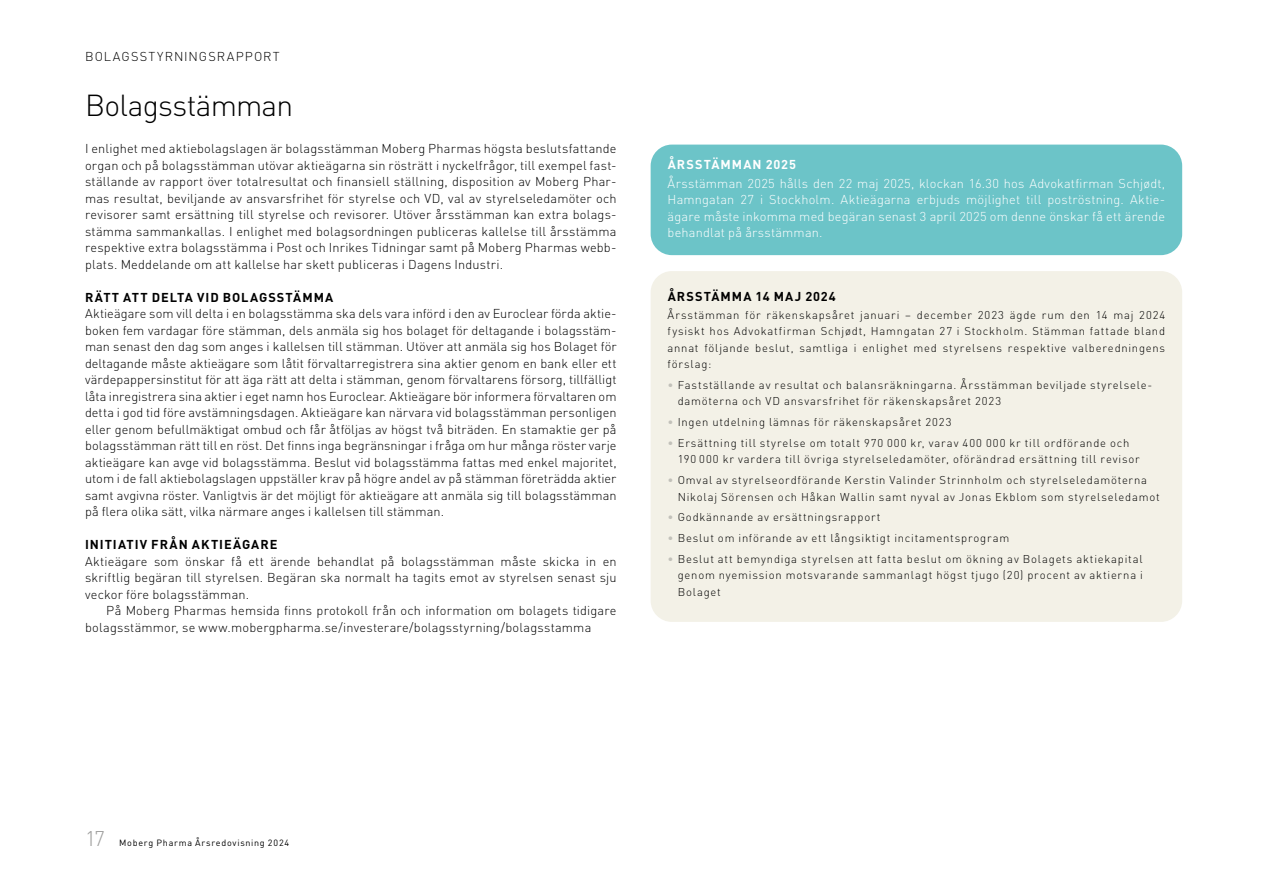
<style>
.page{position:relative;width:1263px;height:893px;background:#fff}
.page>*{position:absolute;margin:0;border:0;box-sizing:border-box;transform-origin:0 0}
.t1{font:300 30px "DIN Pro";letter-spacing:-.025em;color:#000}
.t2{font:300 21px "DIN Pro";color:#9d9d9c}
.t3{font:300 12.75px/16.5px "DIN Pro";letter-spacing:.015em;color:#000;text-align:justify}
.t4{font:300 12.75px/16.5px "DIN Pro";letter-spacing:.015em;color:#fff}
.t5{font:700 12.75px "DIN Pro";letter-spacing:.075em;color:#000}
.t6{font:300 12.75px "DIN Pro";letter-spacing:.085em;color:#000}
.t7{font:700 12.75px "DIN Pro";letter-spacing:.085em;color:#fff}
.t8{font:300 11.25px/16.5px "DIN Pro";letter-spacing:.07em;color:#000}
.t9{font:9px "DIN Pro";letter-spacing:.08em;color:#000}
.s1{color:#c2c1ba}
</style>
<div class="page">
<div style="left:651px;top:145px;width:531px;height:110px;background:#6cc4c8;border-radius:21px"></div>
<div style="left:651px;top:271px;width:531px;height:351px;background:#f3f1e7;border-radius:21px"></div>
<p class="t6" style="left:85px;top:48px;width:196px">BOLAGSSTYRNINGSRAPPORT</p>
<h1 class="t1" style="left:85px;top:85px;width:210px">Bolagsstämman</h1>
<p class="t3" style="left:85px;top:140px;width:533px">I enlighet med aktiebolagslagen är bolagsstämman Moberg Pharmas högsta beslutsfattande organ och på bolagsstämman utövar aktieägarna sin rösträtt i nyckelfrågor, till exempel fast&shy;ställande av rapport över totalresultat och finansiell ställning, disposition av Moberg Phar&shy;mas resultat, beviljande av ansvarsfrihet för styrelse och VD, val av styrelseledamöter och revisorer samt ersättning till styrelse och revisorer. Utöver årsstämman kan extra bolags&shy;stämma sammankallas. I enlighet med bolagsordningen publiceras kallelse till årsstämma respektive extra bolagsstämma i Post och Inrikes Tidningar samt på Moberg Pharmas webb&shy;plats. Meddelande om att kallelse har skett publiceras i Dagens Industri.</p>
<p class="t5" style="left:85px;top:288px;width:250px">RÄTT ATT DELTA VID BOLAGSSTÄMMA</p>
<p class="t3" style="left:85px;top:305px;width:533px">Aktieägare som vill delta i en bolagsstämma ska dels vara införd i den av Euroclear förda aktie&shy;boken fem vardagar före stämman, dels anmäla sig hos bolaget för deltagande i bolagsstäm&shy;man senast den dag som anges i kallelsen till stämman. Utöver att anmäla sig hos Bolaget för deltagande måste aktieägare som låtit förvaltarregistrera sina aktier genom en bank eller ett värdepappersinstitut för att äga rätt att delta i stämman, genom förvaltarens försorg, tillfälligt låta inregistrera sina aktier i eget namn hos Euroclear. Aktieägare bör informera förvaltaren om detta i god tid före avstämningsdagen. Aktieägare kan närvara vid bolagsstämman personligen eller genom befullmäktigat ombud och får åtföljas av högst två biträden. En stamaktie ger på bolagsstämman rätt till en röst. Det finns inga begränsningar i fråga om hur många röster varje aktieägare kan avge vid bolagsstämma. Beslut vid bolagsstämma fattas med enkel majoritet, utom i de fall aktiebolagslagen uppställer krav på högre andel av på stämman företrädda aktier samt avgivna röster. Vanligtvis är det möjligt för aktieägare att anmäla sig till bolagsstämman på flera olika sätt, vilka närmare anges i kallelsen till stämman.</p>
<p class="t5" style="left:85px;top:536px;width:194px">INITIATIV FRÅN AKTIEÄGARE</p>
<p class="t3" style="left:85px;top:552px;width:533px">Aktieägare som önskar få ett ärende behandlat på bolagsstämman måste skicka in en skriftlig begäran till styrelsen. Begäran ska normalt ha tagits emot av styrelsen senast sju veckor före bolagsstämman.</p>
<p class="t3" style="left:85px;top:602px;width:533px;text-indent:21px">På Moberg Pharmas hemsida finns protokoll från och information om bolagets tidigare bolagsstämmor, se www.mobergpharma.se/investerare/bolagsstyrning/bolagsstamma</p>
<p class="t7" style="left:668px;top:156px;width:130px">ÅRSSTÄMMAN 2025</p>
<p class="t4" style="left:668px;top:174px;width:499px">Årsstämman 2025 hålls den 22 maj 2025, klockan 16.30 hos Advokatfirman Schjødt, Hamngatan 27 i Stockholm. Aktieägarna erbjuds möjlighet till poströstning. Aktie&shy;ägare måste inkomma med begäran senast 3 april 2025 om denne önskar få ett ärende behandlat på årsstämman.</p>
<p class="t5" style="left:668px;top:288px;width:170px">ÅRSSTÄMMA 14 MAJ 2024</p>
<p class="t8" style="left:668px;top:306px;width:499px;text-align:justify">Årsstämman för räkenskapsåret januari – december 2023 ägde rum den 14 maj 2024 fysiskt hos Advokatfirman Schjødt, Hamngatan 27 i Stockholm. Stämman fattade bland annat följande beslut, samtliga i enlighet med styrelsens respektive valberedningens förslag:</p>
<p class="t8" style="left:678px;top:376px;width:476px;text-indent:-10px"><span class="s1">•</span> Fastställande av resultat och balansräkningarna. Årsstämman beviljade styrelsele&shy;damöterna och VD ansvarsfrihet för räkenskapsåret 2023</p>
<p class="t8" style="left:668px;top:413px;width:285px"><span class="s1">•</span> Ingen utdelning lämnas för räkenskapsåret 2023</p>
<p class="t8" style="left:678px;top:434px;width:463px;text-indent:-10px"><span class="s1">•</span> Ersättning till styrelse om totalt 970 000 kr, varav 400 000 kr till ordförande och<br>190 000 kr vardera till övriga styrelseledamöter, oförändrad ersättning till revisor</p>
<p class="t8" style="left:678px;top:471px;width:483px;text-indent:-10px"><span class="s1">•</span> Omval av styrelseordförande Kerstin Valinder Strinnholm och styrelseledamöterna<br>Nikolaj Sörensen och Håkan Wallin samt nyval av Jonas Ekblom som styrelseledamot</p>
<p class="t8" style="left:668px;top:509px;width:214px"><span class="s1">•</span> Godkännande av ersättningsrapport</p>
<p class="t8" style="left:668px;top:529px;width:343px"><span class="s1">•</span> Beslut om införande av ett långsiktigt incitamentsprogram</p>
<p class="t8" style="left:678px;top:550px;width:467px;text-align:justify;text-indent:-10px"><span class="s1">•</span> Beslut att bemyndiga styrelsen att fatta beslut om ökning av Bolagets aktiekapital genom nyemission motsvarande sammanlagt högst tjugo (20) procent av aktierna i Bolaget</p>
<h2 class="t2" style="left:85px;top:824px;width:21px">17</h2>
<p class="t9" style="left:119px;top:837px;width:171px">Moberg Pharma Årsredovisning 2024</p>
</div>
